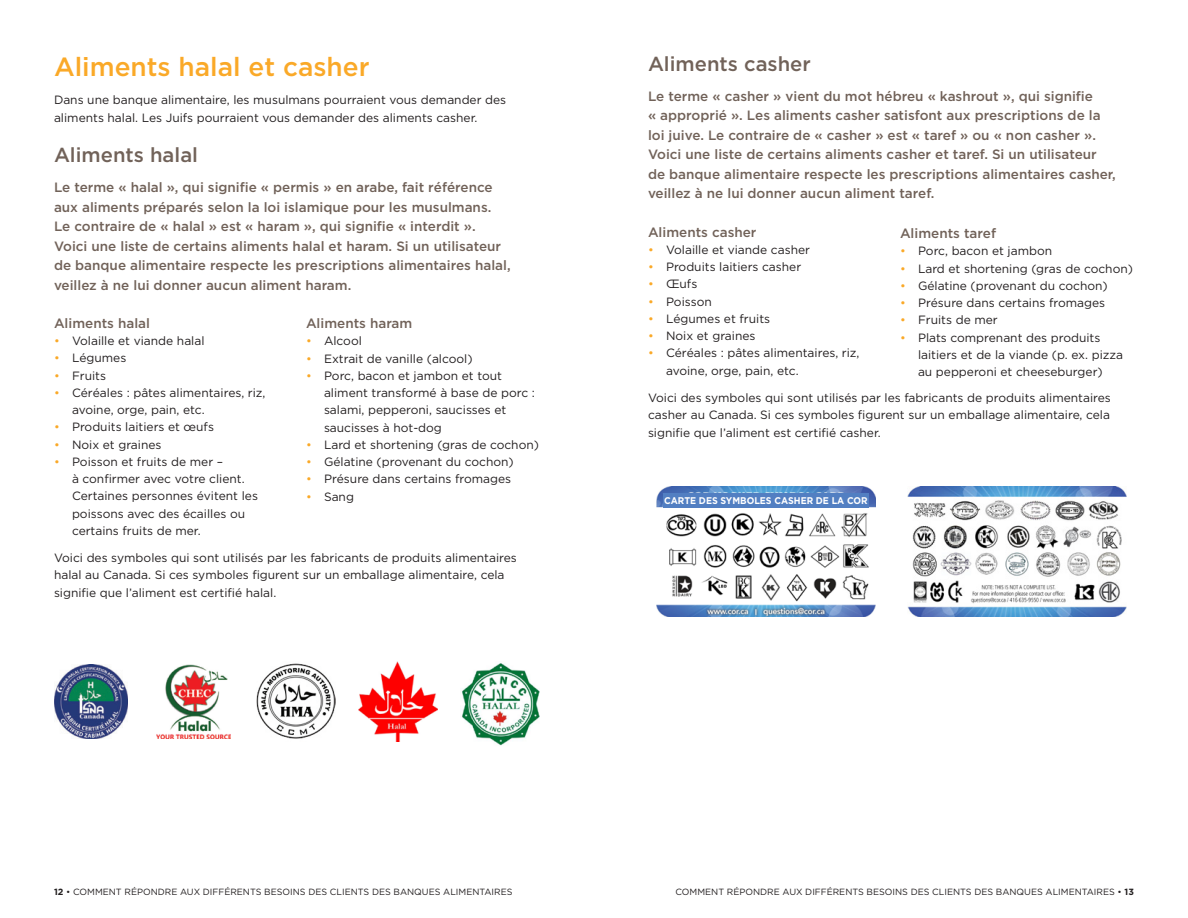
<style>
.page{position:relative;width:1188px;height:918px;background:#fff}
.page>*{position:absolute;margin:0;border:0;box-sizing:border-box;transform-origin:0 0}
.Page_header{font:500 26.25px "Gotham";color:#faa928}
.Subhead_level_1{font:500 20.25px "Gotham";color:#716259}
.Intro_copy{font:500 13.5px/19.5px "Gotham";color:#716259}
.subhead_level_2{font:500 13.5px "Gotham";color:#716259}
.bullet_point{font:12px/17.2px "Gotham";color:#231f20}
.body_copy__space_bef{font:12px/17.7px "Gotham";color:#231f20}
.bullet_point-2{font:700 9.75px "Gotham";color:#fff;scale:.93 1}
.bullet_point-3{font:9px "Gotham";color:#231f20}
.s1{color:#faa928}
.s2{font-weight:700}
</style>
<div class="page">
<img style="left:54px;top:665px;width:74px;height:73px">
<img style="left:156px;top:665px;width:75px;height:73px">
<img style="left:256px;top:663px;width:79px;height:76px">
<img style="left:359px;top:662px;width:79px;height:79px">
<img style="left:461px;top:663px;width:79px;height:83px">
<img style="left:908px;top:487px;width:218px;height:130px">
<img style="left:657px;top:487px;width:218px;height:130px">
<div style="left:663px;top:493px;width:206px;height:14px;background:#527fc2"></div>
<p class="Page_header" style="left:54px;top:52px;width:317px">Aliments halal et casher</p>
<p class="body_copy__space_bef" style="left:54px;top:90px;width:454px">Dans une banque alimentaire, les musulmans pourraient vous demander des aliments halal. Les Juifs pourraient vous demander des aliments casher.</p>
<p class="Subhead_level_1" style="left:54px;top:143px;width:146px">Aliments halal</p>
<p class="Intro_copy" style="left:54px;top:177px;width:458px">Le terme « halal », qui signifie « permis » en arabe, fait référence aux aliments préparés selon la loi islamique pour les musulmans.<br>Le contraire de « halal » est « haram », qui signifie « interdit ».<br>Voici une liste de certains aliments halal et haram. Si un utilisateur de banque alimentaire respecte les prescriptions alimentaires halal, veillez à ne lui donner aucun aliment haram.</p>
<p class="subhead_level_2" style="left:54px;top:315px;width:98px">Aliments halal</p>
<p class="bullet_point" style="left:54px;top:332px;width:152px"><span class="s1">•</span> Volaille et viande halal</p>
<p class="bullet_point" style="left:54px;top:349px;width:74px"><span class="s1">•</span> Légumes</p>
<p class="bullet_point" style="left:54px;top:367px;width:54px"><span class="s1">•</span> Fruits</p>
<p class="bullet_point" style="left:72px;top:384px;width:195px;text-indent:-18px"><span class="s1">•</span> Céréales : pâtes alimentaires, riz, avoine, orge, pain, etc.</p>
<p class="bullet_point" style="left:54px;top:418px;width:162px"><span class="s1">•</span> Produits laitiers et œufs</p>
<p class="bullet_point" style="left:54px;top:436px;width:109px"><span class="s1">•</span> Noix et graines</p>
<p class="bullet_point" style="left:72px;top:453px;width:187px;text-indent:-18px"><span class="s1">•</span> Poisson et fruits de mer –<br>à confirmer avec votre client.<br>Certaines personnes évitent les poissons avec des écailles ou certains fruits de mer.</p>
<p class="body_copy__space_bef" style="left:54px;top:549px;width:464px">Voici des symboles qui sont utilisés par les fabricants de produits alimentaires halal au Canada. Si ces symboles figurent sur un emballage alimentaire, cela signifie que l’aliment est certifié halal.</p>
<p class="subhead_level_2" style="left:306px;top:316px;width:108px">Aliments haram</p>
<p class="bullet_point" style="left:306px;top:332px;width:57px"><span class="s1">•</span> Alcool</p>
<p class="bullet_point" style="left:306px;top:349px;width:168px"><span class="s1">•</span> Extrait de vanille (alcool)</p>
<p class="bullet_point" style="left:324px;top:367px;width:212px;text-indent:-18px"><span class="s1">•</span> Porc, bacon et jambon et tout aliment transformé à base de porc : salami, pepperoni, saucisses et saucisses à hot-dog</p>
<p class="bullet_point" style="left:306px;top:436px;width:235px"><span class="s1">•</span> Lard et shortening (gras de cochon)</p>
<p class="bullet_point" style="left:306px;top:453px;width:209px"><span class="s1">•</span> Gélatine (provenant du cochon)</p>
<p class="bullet_point" style="left:306px;top:470px;width:207px"><span class="s1">•</span> Présure dans certains fromages</p>
<p class="bullet_point" style="left:306px;top:487px;width:49px"><span class="s1">•</span> Sang</p>
<p class="Subhead_level_1" style="left:648px;top:52px;width:164px">Aliments casher</p>
<p class="Intro_copy" style="left:648px;top:86px;width:469px">Le terme « casher » vient du mot hébreu « kashrout », qui signifie<br>« approprié ». Les aliments casher satisfont aux prescriptions de la loi juive. Le contraire de « casher » est « taref » ou « non casher ».<br>Voici une liste de certains aliments casher et taref. Si un utilisateur de banque alimentaire respecte les prescriptions alimentaires casher, veillez à ne lui donner aucun aliment taref.</p>
<p class="subhead_level_2" style="left:648px;top:224px;width:110px">Aliments casher</p>
<p class="bullet_point" style="left:648px;top:241px;width:164px"><span class="s1">•</span> Volaille et viande casher</p>
<p class="bullet_point" style="left:648px;top:258px;width:155px"><span class="s1">•</span> Produits laitiers casher</p>
<p class="bullet_point" style="left:648px;top:275px;width:51px"><span class="s1">•</span> Œufs</p>
<p class="bullet_point" style="left:648px;top:293px;width:65px"><span class="s1">•</span> Poisson</p>
<p class="bullet_point" style="left:648px;top:310px;width:124px"><span class="s1">•</span> Légumes et fruits</p>
<p class="bullet_point" style="left:648px;top:327px;width:109px"><span class="s1">•</span> Noix et graines</p>
<p class="bullet_point" style="left:666px;top:344px;width:195px;text-indent:-18px"><span class="s1">•</span> Céréales : pâtes alimentaires, riz, avoine, orge, pain, etc.</p>
<p class="body_copy__space_bef" style="left:648px;top:388px;width:464px;text-align:justify">Voici des symboles qui sont utilisés par les fabricants de produits alimentaires casher au Canada. Si ces symboles figurent sur un emballage alimentaire, cela signifie que l’aliment est certifié casher.</p>
<p class="subhead_level_2" style="left:900px;top:226px;width:98px">Aliments taref</p>
<p class="bullet_point" style="left:900px;top:242px;width:154px"><span class="s1">•</span> Porc, bacon et jambon</p>
<p class="bullet_point" style="left:900px;top:259px;width:235px"><span class="s1">•</span> Lard et shortening (gras de cochon)</p>
<p class="bullet_point" style="left:900px;top:277px;width:209px"><span class="s1">•</span> Gélatine (provenant du cochon)</p>
<p class="bullet_point" style="left:900px;top:294px;width:207px"><span class="s1">•</span> Présure dans certains fromages</p>
<p class="bullet_point" style="left:900px;top:311px;width:99px"><span class="s1">•</span> Fruits de mer</p>
<p class="bullet_point" style="left:918px;top:328px;width:207px;text-indent:-18px"><span class="s1">•</span> Plats comprenant des produits laitiers et de la viande (p. ex. pizza au pepperoni et cheeseburger)</p>
<p class="bullet_point-2" style="left:664px;top:495px;width:220px">CARTE DES SYMBOLES CASHER DE LA COR</p>
<p class="bullet_point-3" style="left:54px;top:887px;width:460px"><span class="s2">12</span> • COMMENT RÉPONDRE AUX DIFFÉRENTS BESOINS DES CLIENTS DES BANQUES ALIMENTAIRES</p>
<p class="bullet_point-3" style="left:675px;top:887px;width:460px">COMMENT RÉPONDRE AUX DIFFÉRENTS BESOINS DES CLIENTS DES BANQUES ALIMENTAIRES • <span class="s2">13</span></p>
</div>
